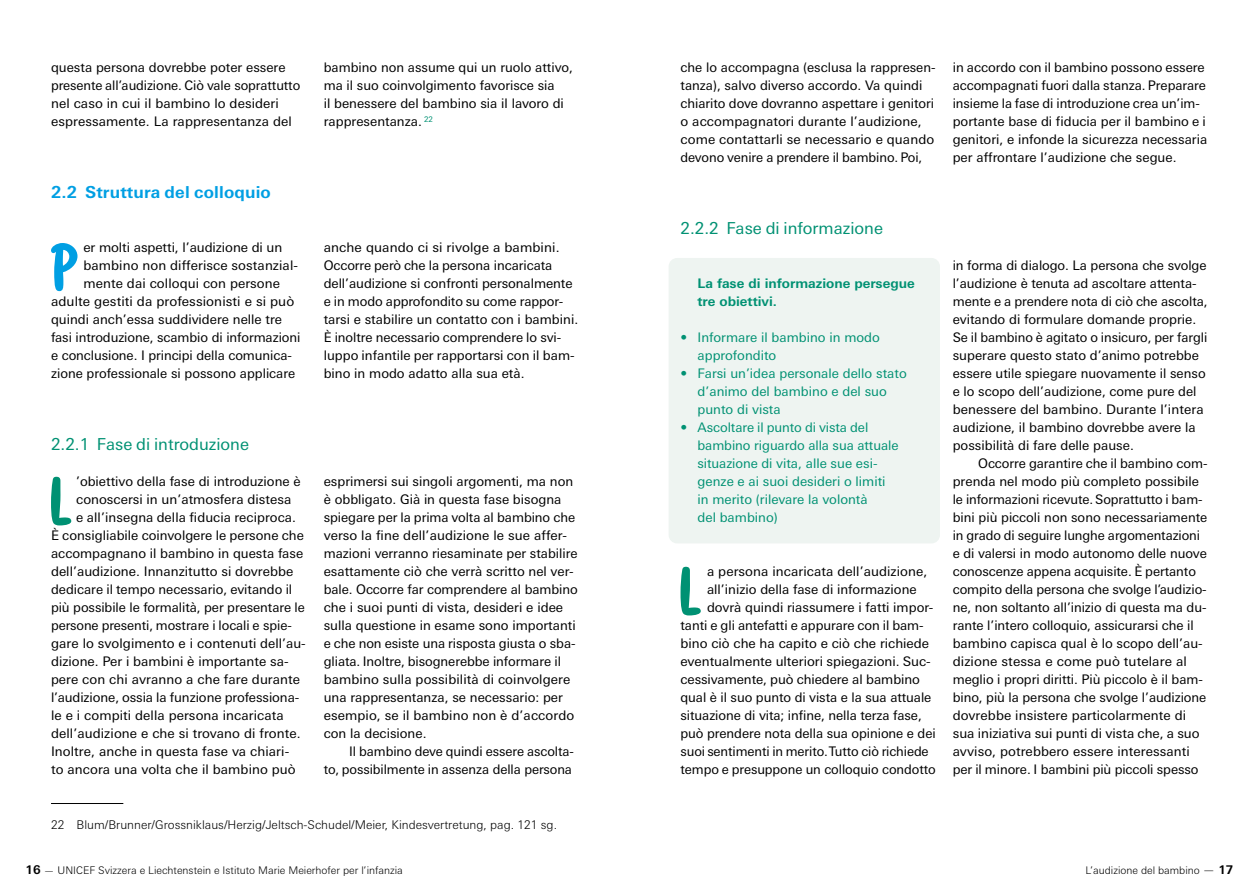
<style>
.page{position:relative;width:1259px;height:893px;background:#fff}
.page>*{position:absolute;margin:0;border:0;box-sizing:border-box;transform-origin:0 0}
.t1{font:700 63.45px "Duffy Script";color:#009173}
.t2{font:700 63.45px "Duffy Script";color:#009fe3}
.t3{font:16.5px "Univers Next Pro";color:#009173}
.t4{font:700 16.5px "Univers Next Pro";letter-spacing:.01em;color:#009fe3}
.t5{font:13.2px/18px "Univers Next Pro";color:#000}
.t6{font:13.2px/18px "Univers Next Pro";color:#009173}
.t7{font:700 13.2px/18px "Univers Next Pro";color:#009173}
.t8{font:300 12px "Univers Next Pro";color:#000}
.t9{font:300 10.5px "Univers Next Pro";color:#000}
.s1{font-weight:700;font-size:12px}
.s2{font-size:12px}
</style>
<div class="page">
<div style="left:668px;top:258px;width:272px;height:285px;background:#eef4f1;border-radius:9px"></div>
<hr style="left:51px;top:803px;width:72px;height:1px;background:#000">
<hr style="left:50px;top:810px;width:75px;height:1px;background:#000">
<p class="t5" style="left:51px;top:58px;width:251px">questa persona dovrebbe poter essere presente all’audizione. Ciò vale soprattutto nel caso in cui il bambino lo desideri espressamente. La rappresentanza del</p>
<p class="t5" style="left:324px;top:58px;width:251px">bambino non assume qui un ruolo attivo, ma il suo coinvolgimento favorisce sia<br>il benessere del bambino sia il lavoro di rappresentanza. <sup>22</sup></p>
<p class="t4" style="left:51px;top:182px;width:221px">2.2 Struttura del colloquio</p>
<h1 class="t2" style="left:49px;top:226px;width:31px">P</h1>
<p class="t5" style="left:83px;top:238px;width:200px">er molti aspetti, l’audizione di un</p>
<p class="t5" style="left:83px;top:256px;width:216px">bambino non differisce sostanzial-</p>
<p class="t5" style="left:83px;top:274px;width:198px">mente dai colloqui con persone</p>
<p class="t5" style="left:51px;top:292px;width:245px">adulte gestiti da professionisti e si può</p>
<p class="t5" style="left:51px;top:310px;width:232px">quindi anch’essa suddividere nelle tre</p>
<p class="t5" style="left:51px;top:328px;width:251px">fasi introduzione, scambio di informazioni</p>
<p class="t5" style="left:51px;top:346px;width:242px">e conclusione. I principi della comunica-</p>
<p class="t5" style="left:51px;top:364px;width:246px">zione professionale si possono applicare</p>
<p class="t5" style="left:324px;top:238px;width:256px">anche quando ci si rivolge a bambini.<br>Occorre però che la persona incaricata dell’audizione si confronti personalmente e in modo approfondito su come rappor&shy;tarsi e stabilire un contatto con i bambini.<br>È inoltre necessario comprendere lo svi&shy;luppo infantile per rapportarsi con il bam&shy;bino in modo adatto alla sua età.</p>
<p class="t3" style="left:51px;top:435px;width:199px">2.2.1 Fase di introduzione</p>
<h1 class="t1" style="left:47px;top:460px;width:26px">L</h1>
<p class="t5" style="left:76px;top:472px;width:226px">’obiettivo della fase di introduzione è</p>
<p class="t5" style="left:76px;top:490px;width:216px">conoscersi in un’atmosfera distesa</p>
<p class="t5" style="left:76px;top:508px;width:221px">e all’insegna della fiducia reciproca.</p>
<p class="t5" style="left:51px;top:526px;width:254px">È consigliabile coinvolgere le persone che</p>
<p class="t5" style="left:51px;top:544px;width:254px">accompagnano il bambino in questa fase</p>
<p class="t5" style="left:51px;top:562px;width:244px">dell’audizione. Innanzitutto si dovrebbe</p>
<p class="t5" style="left:51px;top:580px;width:243px">dedicare il tempo necessario, evitando il</p>
<p class="t5" style="left:51px;top:598px;width:255px">più possibile le formalità, per presentare le</p>
<p class="t5" style="left:51px;top:616px;width:242px">persone presenti, mostrare i locali e spie-</p>
<p class="t5" style="left:51px;top:634px;width:256px">gare lo svolgimento e i contenuti dell’au-</p>
<p class="t5" style="left:51px;top:652px;width:239px">dizione. Per i bambini è importante sa-</p>
<p class="t5" style="left:51px;top:670px;width:251px">pere con chi avranno a che fare durante</p>
<p class="t5" style="left:51px;top:688px;width:250px">l’audizione, ossia la funzione professiona-</p>
<p class="t5" style="left:51px;top:706px;width:234px">le e i compiti della persona incaricata</p>
<p class="t5" style="left:51px;top:724px;width:251px">dell’audizione e che si trovano di fronte.</p>
<p class="t5" style="left:51px;top:742px;width:240px">Inoltre, anche in questa fase va chiari-</p>
<p class="t5" style="left:51px;top:760px;width:246px">to ancora una volta che il bambino può</p>
<p class="t5" style="left:324px;top:472px;width:256px">esprimersi sui singoli argomenti, ma non è obbligato. Già in questa fase bisogna spiegare per la prima volta al bambino che verso la fine dell’audizione le sue affer&shy;mazioni verranno riesaminate per stabilire esattamente ciò che verrà scritto nel ver&shy;bale. Occorre far comprendere al bambino che i suoi punti di vista, desideri e idee sulla questione in esame sono importanti e che non esiste una risposta giusta o sba&shy;gliata. Inoltre, bisognerebbe informare il bambino sulla possibilità di coinvolgere una rappresentanza, se necessario: per esempio, se il bambino non è d’accordo con la decisione.</p>
<p class="t5" style="left:324px;top:742px;width:252px;text-align:right">Il bambino deve quindi essere ascolta-<br>to, possibilmente in assenza della persona</p>
<p class="t8" style="left:51px;top:818px;width:507px">22 Blum/Brunner/Grossniklaus/Herzig/Jeltsch-Schudel/Meier, Kindesvertretung, pag. 121 sg.</p>
<p class="t5" style="left:680px;top:58px;width:257px">che lo accompagna (esclusa la rappresen&shy;tanza), salvo diverso accordo. Va quindi chiarito dove dovranno aspettare i genitori o accompagnatori durante l’audizione, come contattarli se necessario e quando devono venire a prendere il bambino. Poi,</p>
<p class="t5" style="left:952px;top:58px;width:256px">in accordo con il bambino possono essere accompagnati fuori dalla stanza. Preparare insieme la fase di introduzione crea un’im&shy;portante base di fiducia per il bambino e i genitori, e infonde la sicurezza necessaria per affrontare l’audizione che segue.</p>
<p class="t3" style="left:680px;top:219px;width:204px">2.2.2 Fase di informazione</p>
<p class="t7" style="left:697px;top:274px;width:219px">La fase di informazione persegue tre obiettivi.</p>
<p class="t6" style="left:697px;top:328px;width:184px;text-indent:-17px">• Informare il bambino in modo approfondito</p>
<p class="t6" style="left:697px;top:364px;width:211px;text-indent:-17px">• Farsi un’idea personale dello stato d’animo del bambino e del suo punto di vista</p>
<p class="t6" style="left:697px;top:418px;width:202px;text-indent:-17px">• Ascoltare il punto di vista del bambino riguardo alla sua attuale situazione di vita, alle sue esi&shy;genze e ai suoi desideri o limiti in merito (rilevare la volontà<br>del bambino)</p>
<h1 class="t1" style="left:677px;top:550px;width:26px">L</h1>
<p class="t5" style="left:707px;top:562px;width:222px">a persona incaricata dell’audizione,</p>
<p class="t5" style="left:707px;top:580px;width:211px">all’inizio della fase di informazione</p>
<p class="t5" style="left:707px;top:598px;width:228px">dovrà quindi riassumere i fatti impor-</p>
<p class="t5" style="left:680px;top:616px;width:244px">tanti e gli antefatti e appurare con il bam-</p>
<p class="t5" style="left:680px;top:634px;width:250px">bino ciò che ha capito e ciò che richiede</p>
<p class="t5" style="left:680px;top:652px;width:252px">eventualmente ulteriori spiegazioni. Suc-</p>
<p class="t5" style="left:680px;top:670px;width:241px">cessivamente, può chiedere al bambino</p>
<p class="t5" style="left:680px;top:688px;width:252px">qual è il suo punto di vista e la sua attuale</p>
<p class="t5" style="left:680px;top:706px;width:243px">situazione di vita; infine, nella terza fase,</p>
<p class="t5" style="left:680px;top:724px;width:257px">può prendere nota della sua opinione e dei</p>
<p class="t5" style="left:680px;top:742px;width:250px">suoi sentimenti in merito. Tutto ciò richiede</p>
<p class="t5" style="left:680px;top:760px;width:257px">tempo e presuppone un colloquio condotto</p>
<p class="t5" style="left:952px;top:256px;width:256px">in forma di dialogo. La persona che svolge l’audizione è tenuta ad ascoltare attenta&shy;mente e a prendere nota di ciò che ascolta, evitando di formulare domande proprie.<br>Se il bambino è agitato o insicuro, per fargli superare questo stato d’animo potrebbe essere utile spiegare nuovamente il senso e lo scopo dell’audizione, come pure del benessere del bambino. Durante l’intera audizione, il bambino dovrebbe avere la possibilità di fare delle pause.</p>
<p class="t5" style="left:952px;top:454px;width:256px;text-indent:26px">Occorre garantire che il bambino com&shy;prenda nel modo più completo possibile le informazioni ricevute. Soprattutto i bam&shy;bini più piccoli non sono necessariamente in grado di seguire lunghe argomentazioni e di valersi in modo autonomo delle nuove conoscenze appena acquisite. È pertanto compito della persona che svolge l’audizio&shy;ne, non soltanto all’inizio di questa ma du&shy;rante l’intero colloquio, assicurarsi che il bambino capisca qual è lo scopo dell’au&shy;dizione stessa e come può tutelare al meglio i propri diritti. Più piccolo è il bam&shy;bino, più la persona che svolge l’audizione dovrebbe insistere particolarmente di sua iniziativa sui punti di vista che, a suo avviso, potrebbero essere interessanti per il minore. I bambini più piccoli spesso</p>
<p class="t9" style="left:26px;top:864px;width:379px"><span class="s1">16</span> — UNICEF Svizzera e Liechtenstein e Istituto Marie Meierhofer per l’infanzia</p>
<p class="t9" style="left:1085px;top:864px;width:149px">L’audizione del bambino <span class="s2">—</span> <span class="s1">17</span></p>
</div>
